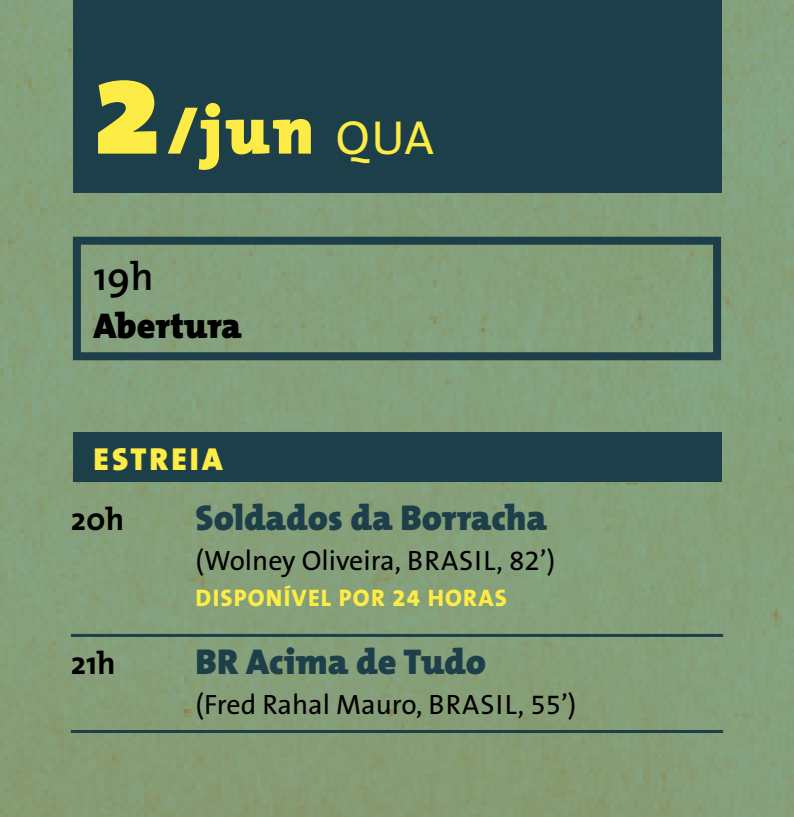
<style>
.page{position:relative;width:794px;height:817px;background:#fff}
.page>*{position:absolute;margin:0;border:0;box-sizing:border-box;transform-origin:0 0}
.t1{font:800 68px "T Mix";color:#fcec45}
.t2{font:600 40px "T Mix";color:#000}
.t3{font:800 36px "T Mix";color:#1d3f4a}
.t4{font:800 36px "T Mix";color:#000}
.t5{font:900 32px "The Sans B9";letter-spacing:.1em;color:#fcec45}
.t6{font:700 32px "T Mix";color:#000}
.t7{font:28px "The Sans B5 Plain";color:#000}
.t8{font:800 24px "The Sans B8";letter-spacing:.05em;color:#fcec45}
.s1{font-size:140px}
.s2{font-weight:400;font-size:48px}
</style>
<div class="page">
<img style="left:1px;top:0;width:792px;height:816px">
<div style="left:73px;top:0;width:648px;height:192px;background:#1d3f4a"></div>
<div style="left:73px;top:432px;width:648px;height:49px;background:#1d3f4a"></div>
<hr style="left:71px;top:633px;width:652px;height:3px;background:#1d3f4a">
<hr style="left:71px;top:729px;width:652px;height:3px;background:#1d3f4a">
<div style="left:73px;top:237px;width:648px;height:123px;border:8px solid #1d3f4a"></div>
<h1 class="t1" style="left:94px;top:73px;width:342px"><span class="s1">2</span>/jun <span class="s2">QUA</span></h1>
<h2 class="t2" style="left:94px;top:243px;width:62px">19h</h2>
<p class="t4" style="left:94px;top:295px;width:150px">Abertura</p>
<p class="t5" style="left:94px;top:442px;width:131px">ESTREIA</p>
<p class="t6" style="left:71px;top:492px;width:55px">20h</p>
<p class="t3" style="left:196px;top:487px;width:353px">Soldados da Borracha</p>
<p class="t7" style="left:196px;top:546px;width:361px">(Wolney Oliveira, BRASIL, 82’)</p>
<p class="t8" style="left:196px;top:585px;width:313px">DISPONÍVEL POR 24 HORAS</p>
<p class="t6" style="left:71px;top:636px;width:46px">21h</p>
<p class="t3" style="left:196px;top:631px;width:292px">BR Acima de Tudo</p>
<p class="t7" style="left:196px;top:690px;width:382px">(Fred Rahal Mauro, BRASIL, 55’)</p>
</div>
